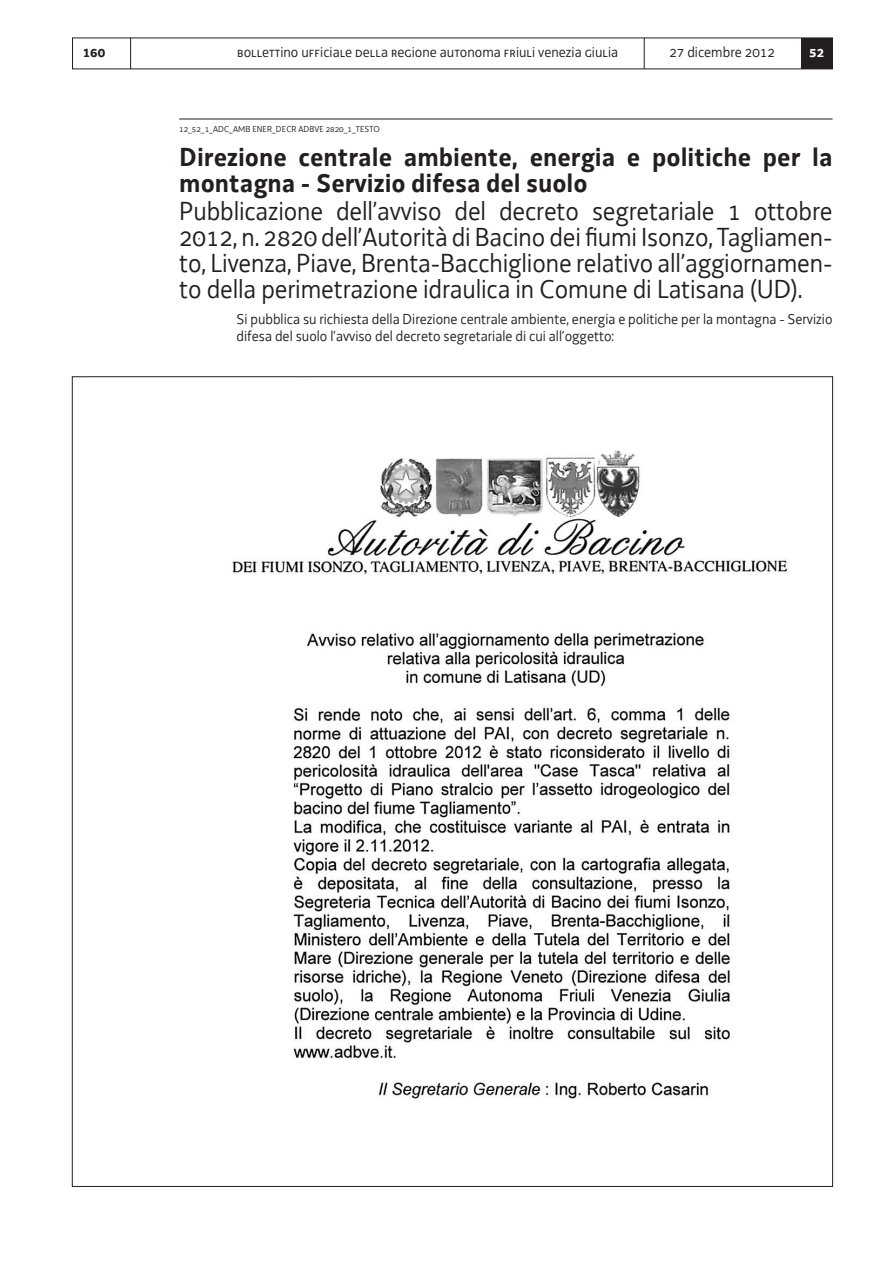
<style>
.page{position:relative;width:893px;height:1263px;background:#fff}
.page>*{position:absolute;margin:0;border:0;box-sizing:border-box;transform-origin:0 0}
.t1{font:27px/26px "Decima WE";letter-spacing:-.005em;color:#231f20;text-align:justify}
.t2{font:700 27px/26px "Decima WE";color:#231f20}
.t3{font:15px/17.4px "Decima WE";color:#231f20}
.t4{font:15px "Decima UNI";color:#231f20}
.t5{font:700 15px "Decima WE";color:#231f20}
.t6{font:700 15px "Decima WE";color:#fff}
.t7{font:9px "Decima WE";letter-spacing:.015em;color:#231f20}
</style>
<div class="page">
<hr style="left:130px;top:38px;width:1px;height:31px;background:#231f20">
<hr style="left:644px;top:38px;width:1px;height:31px;background:#231f20">
<div style="left:801px;top:38px;width:31px;height:31px;background:#231f20"></div>
<hr style="left:179px;top:119px;width:654px;height:1px;background:#231f20">
<img style="left:232px;top:450px;width:556px;height:649px">
<p class="t5" style="left:83px;top:43px;width:24px">160</p>
<p class="t4" style="left:237px;top:43px;width:382px">bollettino ufficiale della regione autonoma friuli venezia giulia</p>
<p class="t3" style="left:669px;top:44px;width:107px">27 dicembre 2012</p>
<p class="t6" style="left:809px;top:43px;width:16px">52</p>
<p class="t7" style="left:179px;top:123px;width:103px">12_52_1_ADC_AMB ENER_decr</p>
<p class="t7" style="left:298px;top:123px;width:83px">ADBVE 2820_1_TESTO</p>
<p class="t2" style="left:179px;top:144px;width:655px">Direzione centrale ambiente, energia e politiche per la montagna - Servizio difesa del suolo</p>
<p class="t1" style="left:179px;top:198px;width:655px">Pubblicazione dell’avviso del decreto segretariale 1 ottobre 2012, n. 2820 dell’Autorità di Bacino dei fiumi Isonzo, Tagliamen&shy;to, Livenza, Piave, Brenta-Bacchiglione relativo all’aggiornamen&shy;to della perimetrazione idraulica in Comune di Latisana (UD).</p>
<p class="t3" style="left:237px;top:310px;width:597px">Si pubblica su richiesta della Direzione centrale ambiente, energia e politiche per la montagna - Servizio difesa del suolo l’avviso del decreto segretariale di cui all’oggetto:</p>
</div>
